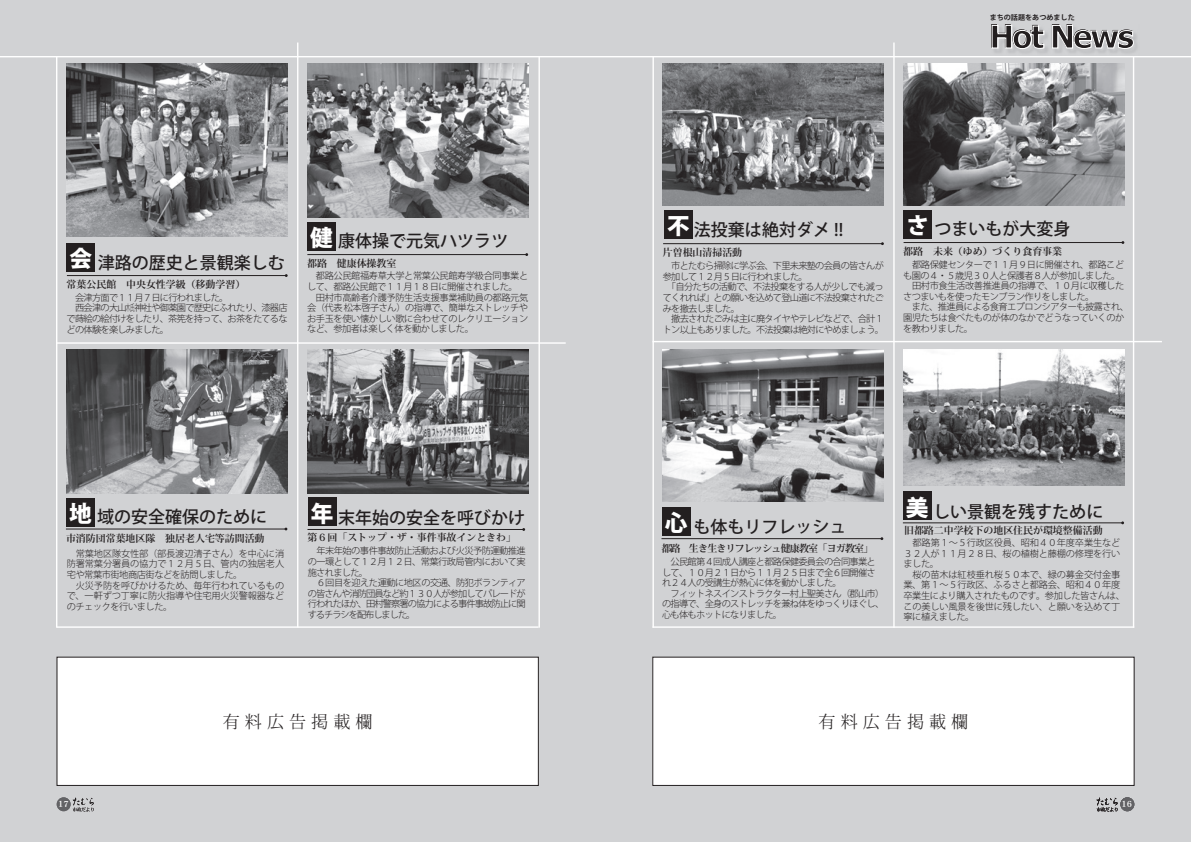
<style>
.page{position:relative;width:1191px;height:842px;background:#d1d2d4}
.page>*{position:absolute;margin:0;border:0;box-sizing:border-box;transform-origin:0 0}
.t1{font:800 22.7px "Koz Go Std";color:#fff}
.t2{font:500 17px "Koz Go Std";color:#231f20}
.t3{font:300 17px "Koz Min Std";letter-spacing:.3em;color:#231f20}
.t4{font:700 9.9px "Koz Min Std";color:#231f20}
.t5{font:700 9.9px "Koz Min Std";letter-spacing:-.075em;color:#231f20}
.t6{font:300 9.2px/10.6px "Koz Go Std";letter-spacing:-.06em;color:#231f20;text-align:justify}
.t7{font:300 9.2px/10.6px "Koz Go Std";letter-spacing:-.08em;color:#231f20}
.t8{font:300 9.2px/10.6px "Koz Go Std";letter-spacing:-.04em;color:#231f20}
.t9{font:300 9.2px/10.6px "Koz Go Std";letter-spacing:-.02em;color:#231f20}
.t10{font:9.2px "DFHS Mincho Std W7";color:#fff}
.t11{font:700 7.1px "Koz Go Std";color:#231f20}
</style>
<div class="page">
<hr style="left:297px;top:43px;width:1px;height:584px;background:#fff">
<hr style="left:56px;top:342px;width:510px;height:2px;background:#fff">
<div style="left:307px;top:222px;width:29px;height:28px;background:#231f20"></div>
<hr style="left:307px;top:254px;width:220px;height:1px;background:#231f20">
<div style="left:67px;top:243px;width:28px;height:29px;background:#231f20"></div>
<hr style="left:67px;top:275px;width:219px;height:1px;background:#231f20">
<hr style="left:1132px;top:57px;width:2px;height:571px;background:#fff">
<hr style="left:0;top:56px;width:1191px;height:1px;background:#fff">
<hr style="left:893px;top:43px;width:1px;height:585px;background:#fff">
<hr style="left:652px;top:341px;width:509px;height:1px;background:#fff">
<hr style="left:652px;top:626px;width:482px;height:2px;background:#fff">
<div style="left:903px;top:210px;width:29px;height:28px;background:#231f20"></div>
<hr style="left:903px;top:242px;width:220px;height:1px;background:#231f20">
<img style="left:994px;top:33px;width:143px;height:20px">
<svg style="left:991px;top:24px;width:142px;height:25px"></svg>
<div style="left:664px;top:210px;width:28px;height:28px;background:#231f20"></div>
<div style="left:662px;top:507px;width:28px;height:28px;background:#231f20"></div>
<hr style="left:661px;top:538px;width:221px;height:1px;background:#231f20">
<hr style="left:663px;top:243px;width:219px;height:1px;background:#231f20">
<div style="left:66px;top:498px;width:29px;height:28px;background:#231f20"></div>
<hr style="left:66px;top:529px;width:220px;height:1px;background:#231f20">
<div style="left:308px;top:498px;width:28px;height:28px;background:#231f20"></div>
<hr style="left:307px;top:529px;width:217px;height:1px;background:#231f20">
<hr style="left:903px;top:522px;width:219px;height:1px;background:#231f20">
<div style="left:903px;top:491px;width:28px;height:29px;background:#231f20"></div>
<img style="left:662px;top:63px;width:221px;height:142px">
<img style="left:903px;top:63px;width:221px;height:142px">
<img style="left:662px;top:349px;width:221px;height:152px">
<img style="left:903px;top:349px;width:221px;height:137px">
<hr style="left:57px;top:626px;width:481px;height:2px;background:#fff">
<img style="left:66px;top:63px;width:221px;height:173px">
<img style="left:307px;top:63px;width:221px;height:154px">
<img style="left:66px;top:349px;width:221px;height:144px">
<img style="left:307px;top:349px;width:221px;height:144px">
<hr style="left:652px;top:57px;width:2px;height:571px;background:#fff">
<hr style="left:538px;top:57px;width:2px;height:571px;background:#fff">
<hr style="left:56px;top:57px;width:1px;height:571px;background:#fff">
<div style="left:653px;top:657px;width:481px;height:128px;background:#fff"></div>
<div style="left:57px;top:657px;width:481px;height:128px;background:#fff"></div>
<div style="left:57px;top:797px;width:14px;height:14px;background:#636366;border-radius:50%"></div>
<svg style="left:73px;top:798px;width:21px;height:13px"></svg>
<div style="left:1120px;top:797px;width:14px;height:14px;background:#636366;border-radius:50%"></div>
<svg style="left:1096px;top:798px;width:21px;height:13px"></svg>
<p class="t11" style="left:989px;top:13px;width:87px">まちの話題をあつめました</p>
<h1 class="t1" style="left:69px;top:244px;width:24px">会</h1>
<p class="t7" style="left:67px;top:292px;width:222px">　会津方面で１１月７日に行われました。<br>　西会津の大山木氏神社や御薬園で歴史にふれたり、漆器店で蒔絵の絵付けをしたり、茶筅を持って、お茶をたてるなどの体験を楽しみました。</p>
<h2 class="t2" style="left:98px;top:252px;width:189px">津路の歴史と景観楽しむ</h2>
<p class="t4" style="left:67px;top:278px;width:180px">常葉公民館　中央女性学級（移動学習(</p>
<h1 class="t1" style="left:310px;top:223px;width:24px">健</h1>
<h2 class="t2" style="left:338px;top:230px;width:172px">康体操で元気ハツラツ</h2>
<p class="t4" style="left:307px;top:257px;width:91px">都路　健康体操教室</p>
<p class="t8" style="left:307px;top:271px;width:223px">　都路公民館福寿草大学と常葉公民館寿学級合同事業として、都路公民館で１１月１８日に開催されました。　田村市高齢者介護予防生活支援事業補助員の都路元気会（代表松本啓子さん）の指導で、簡単なストレッチやお手玉を使い懐かしい歌に合わせてのレクリエーションなど、参加者は楽しく体を動かしました。</p>
<h1 class="t1" style="left:667px;top:211px;width:24px">不</h1>
<h2 class="t2" style="left:694px;top:219px;width:151px">法投棄は絶対ダメ !!</h2>
<h1 class="t1" style="left:906px;top:211px;width:24px">さ</h1>
<h2 class="t2" style="left:934px;top:218px;width:138px">つまいもが大変身</h2>
<p class="t4" style="left:663px;top:246px;width:81px">片曽根山清掃活動</p>
<p class="t4" style="left:903px;top:245px;width:160px">都路　未来（ゆめ）づくり食育事業</p>
<p class="t7" style="left:663px;top:261px;width:223px">　市とたむら掃除に学ぶ会、下里未来塾の会員の皆さんが参加して１２月５日に行われました。<br>　「自分たちの活動で、不法投棄をする人が少しでも減ってくれれば」との願いを込めて登山道に不法投棄されたごみを撤去しました。<br>　撤去されたごみは主に廃タイヤやテレビなどで、合計１トン以上もありました。不法投棄は絶対にやめましょう。</p>
<p class="t8" style="left:903px;top:259px;width:222px">　都路保健センターで１１月９日に開催され、都路こど</p>
<p class="t6" style="left:903px;top:270px;width:227px;text-align:left">も園の４・５歳児３０人と保護者８人が参加しました。　田村市食生活改善推進員の指導で、１０月に収穫したさつまいもを使ったモンブラン作りをしました。<br>　また、推進員による食育エプロンシアターも披露され、園児たちは食べたものが体のなかでどうなっていくのかを教わりました。</p>
<h1 class="t1" style="left:69px;top:499px;width:24px">地</h1>
<h2 class="t2" style="left:97px;top:505px;width:172px">域の安全確保のために</h2>
<p class="t6" style="left:67px;top:548px;width:219px">　常葉地区隊女性部（部長渡辺清子さん）を中心に消防署常葉分署員の協力で１２月５日、管内の独居老人宅や常葉市街地商店街などを訪問しました。</p>
<p class="t6" style="left:67px;top:580px;width:219px;text-indent:9px">火災予防を呼びかけるため、毎年行われているもので、一軒ずつ丁寧に防火指導や住宅用火災警報器などのチェックを行いました。</p>
<p class="t4" style="left:66px;top:531px;width:200px">市消防団常葉地区隊　独居老人宅等訪問活動</p>
<h1 class="t1" style="left:311px;top:499px;width:24px">年</h1>
<h2 class="t2" style="left:338px;top:507px;width:189px">末年始の安全を呼びかけ</h2>
<p class="t4" style="left:308px;top:531px;width:210px">第６回「ストップ・ザ・事件事故インときわ「</p>
<p class="t6" style="left:308px;top:546px;width:219px">　年末年始の事件事故防止活動および火災予防運動推進の一環として１２月１２日、常葉行政局管内において実施されました。</p>
<p class="t6" style="left:308px;top:578px;width:219px;text-indent:9px">６回目を迎えた運動に地区の交通、防犯ボランティアの皆さんや消防団員など約１３０人が参加してパレードが行われたほか、田村警察署の協力による事件事故防止に関するチラシを配布しました。</p>
<h1 class="t1" style="left:665px;top:508px;width:24px">心</h1>
<h2 class="t2" style="left:693px;top:516px;width:155px">も体もリフレッシュ</h2>
<p class="t5" style="left:661px;top:542px;width:213px">都路　生き生きリフレッシュ健康教室「ヨガ教室「</p>
<p class="t6" style="left:662px;top:556px;width:224px;text-align:left">　公民館第４回成人講座と都路保健委員会の合同事業として、１０月２１日から１１月２５日まで全６回開催され２４人の受講生が熱心に体を動かしました。<br>　フィットネスインストラクター村上聖美さん（郡山市(の指導で、全身のストレッチを兼ね体をゆっくりほぐし、心も体もホットになりました。</p>
<h1 class="t1" style="left:906px;top:492px;width:24px">美</h1>
<h2 class="t2" style="left:933px;top:501px;width:172px">しい景観を残すために</h2>
<p class="t4" style="left:904px;top:524px;width:200px">旧都路二中学校下の地区住民が環境整備活動</p>
<p class="t9" style="left:903px;top:537px;width:223px;text-indent:9px">都路第１～５行政区役員、昭和４０年度卒業生など<br>３２人が１１月２８日、桜の植樹と藤棚の修理を行いました。<br>　桜の苗木は紅枝垂れ桜５０本で、緑の募金交付金事業、第１～５行政区、ふるさと都路会、昭和４０年度卒業生により購入されたものです。参加した皆さんは、この美しい風景を後世に残したい、と願いを込めて丁寧に植えました。</p>
<h2 class="t3" style="left:223px;top:711px;width:151px">有料広告掲載欄</h2>
<h2 class="t3" style="left:818px;top:711px;width:151px">有料広告掲載欄</h2>
<p class="t10" style="left:58px;top:799px;width:12px">17</p>
<p class="t10" style="left:1121px;top:799px;width:12px">146</p>
</div>
